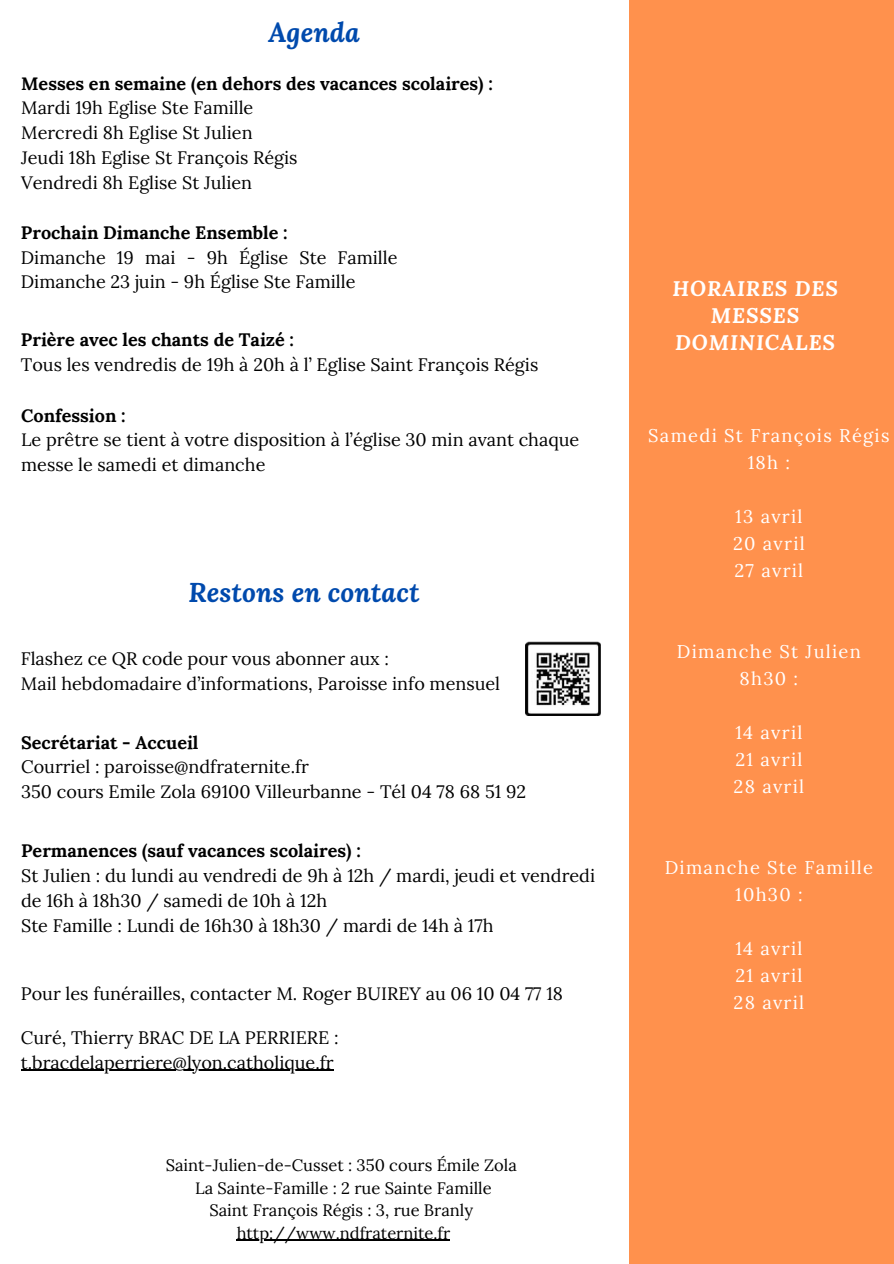
<style>
.page{position:relative;width:894px;height:1264px;background:#fff}
.page>*{position:absolute;margin:0;border:0;box-sizing:border-box;transform-origin:0 0}
.t1{font:italic 700 27px "Lora";color:#004aad}
.t2{font:italic 700 21px/27px "Lora";letter-spacing:.04em;color:#fff;text-align:center}
.t3{font:18.3px/27px "Lora";letter-spacing:.07em;color:#fff;text-align:center}
.t4{font:18px/24.8px "Lora";color:#000}
.t5{font:700 18px "Lora";color:#000}
.t6{font:16.5px/22.5px "Lora";color:#000;text-align:center}
</style>
<div class="page">
<div style="left:629px;top:0;width:264px;height:1263px;background:#ff914d"></div>
<img style="left:525px;top:641px;width:75px;height:75px">
<hr style="left:21px;top:1069px;width:312px;height:1px;background:#000">
<hr style="left:237px;top:1239px;width:213px;height:1px;background:#000">
<h1 class="t1" style="left:268px;top:14px;width:93px">Agenda</h1>
<p class="t5" style="left:21px;top:71px;width:473px">Messes en semaine (en dehors des vacances scolaires) :</p>
<p class="t4" style="left:21px;top:95px;width:278px">Mardi 19h Eglise Ste Famille<br>Mercredi 8h Eglise St Julien<br>Jeudi 18h Eglise St François Régis<br>Vendredi 8h Eglise St Julien</p>
<p class="t5" style="left:21px;top:221px;width:268px">Prochain Dimanche Ensemble :</p>
<p class="t4" style="left:21px;top:244px;width:378px">Dimanche 19 mai - 9h Église Ste Famille<br>Dimanche 23 juin - 9h Église Ste Famille</p>
<p class="t5" style="left:21px;top:328px;width:274px">Prière avec les chants de Taizé :</p>
<p class="t4" style="left:21px;top:352px;width:519px">Tous les vendredis de 19h à 20h à l’ Eglise Saint François Régis</p>
<p class="t5" style="left:21px;top:403px;width:106px">Confession :</p>
<p class="t4" style="left:21px;top:427px;width:559px">Le prêtre se tient à votre disposition à l’église 30 min avant chaque messe le samedi et dimanche</p>
<h1 class="t1" style="left:188px;top:574px;width:233px">Restons en contact</h1>
<p class="t4" style="left:21px;top:646px;width:480px">Flashez ce QR code pour vous abonner aux :<br>Mail hebdomadaire d’informations, Paroisse info mensuel</p>
<p class="t5" style="left:21px;top:730px;width:179px">Secrétariat - Accueil</p>
<p class="t4" style="left:21px;top:754px;width:506px">Courriel : paroisse@ndfraternite.fr<br>350 cours Emile Zola 69100 Villeurbanne - Tél 04 78 68 51 92</p>
<p class="t5" style="left:21px;top:839px;width:341px">Permanences (sauf vacances scolaires) :</p>
<p class="t4" style="left:21px;top:863px;width:575px">St Julien : du lundi au vendredi de 9h à 12h / mardi, jeudi et vendredi de 16h à 18h30 / samedi de 10h à 12h<br>Ste Famille : Lundi de 16h30 à 18h30 / mardi de 14h à 17h</p>
<p class="t4" style="left:21px;top:981px;width:543px">Pour les funérailles, contacter M. Roger BUIREY au 06 10 04 77 18</p>
<p class="t4" style="left:21px;top:1024px;width:319px">Curé, Thierry BRAC DE LA PERRIERE : t.bracdelaperriere@lyon.catholique.fr</p>
<p class="t6" style="left:166px;top:1153px;width:352px">Saint-Julien-de-Cusset : 350 cours Émile Zola La Sainte-Famille : 2 rue Sainte Famille<br>Saint François Régis : 3, rue Branly http://www.ndfraternite.fr</p>
<p class="t2" style="left:672px;top:274px;width:167px">HORAIRES DES<br>MESSES<br>DOMINICALES</p>
<p class="t3" style="left:648px;top:421px;width:243px">Samedi St François Régis<br>18h :</p>
<p class="t3" style="left:732px;top:502px;width:73px;text-align:justify">13 avril 20 avril 27 avril</p>
<p class="t3" style="left:676px;top:637px;width:185px">Dimanche St Julien<br>8h30 :</p>
<p class="t3" style="left:733px;top:718px;width:72px;text-align:justify">14 avril 21 avril 28 avril</p>
<p class="t3" style="left:664px;top:853px;width:210px">Dimanche Ste Famille<br>10h30 :</p>
<p class="t3" style="left:733px;top:934px;width:72px;text-align:justify">14 avril 21 avril 28 avril</p>
</div>
